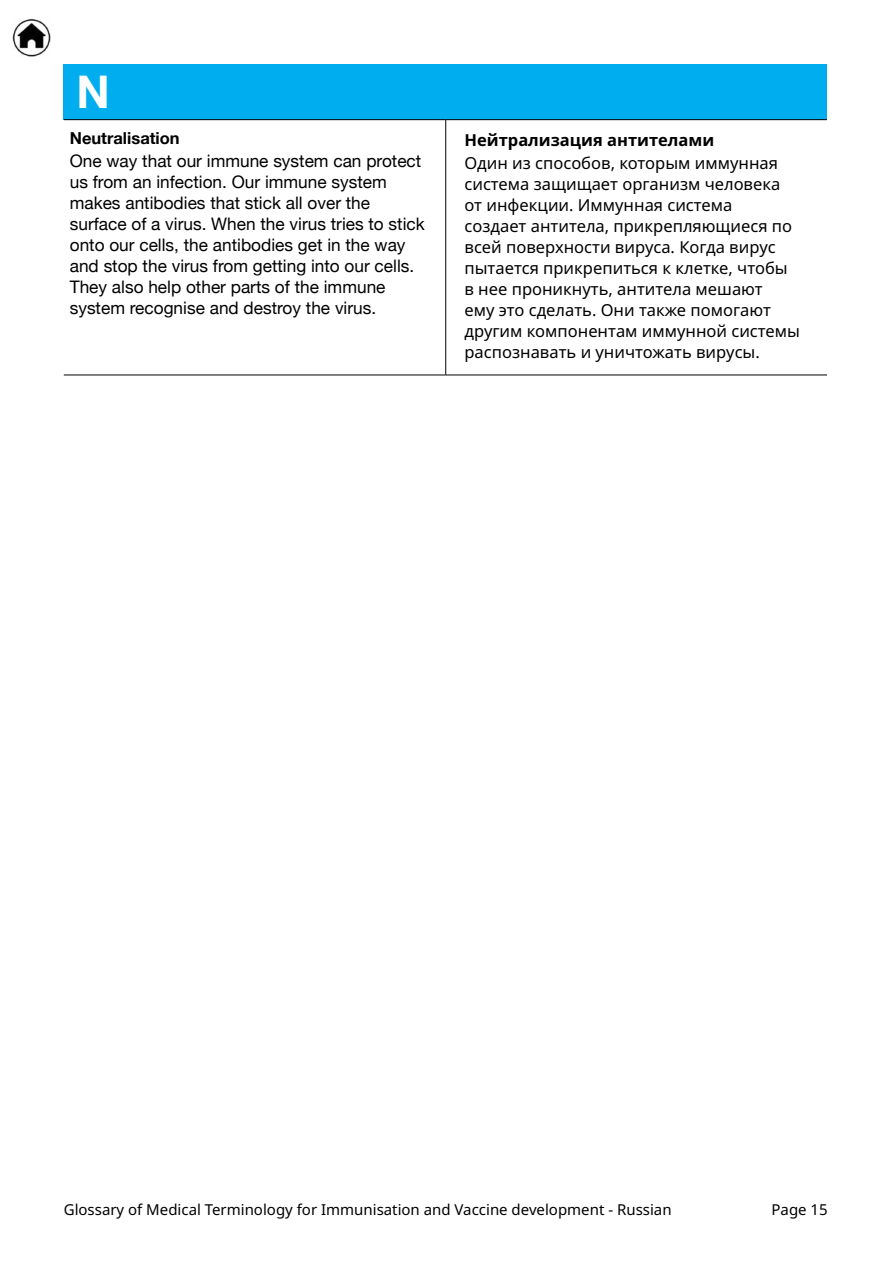
<style>
.page{position:relative;width:893px;height:1263px;background:#fff}
.page>*{position:absolute;margin:0;border:0;box-sizing:border-box;transform-origin:0 0}
.t1{font:700 45px "Helvetica Neue";color:#fff}
.Eng_Text{font:17.25px/21px "Helvetica Neue";color:#000}
.Lang_Text{font:16.5px/21px "Noto Sans";color:#000}
.Lang_Sub{font:700 16.5px "Noto Sans";color:#000}
.Eng_Sub{font:700 16.5px "Helvetica Neue";color:#000}
.t2{font:15px "Noto Sans";color:#000}
</style>
<div class="page">
<img style="left:12px;top:18px;width:39px;height:39px">
<div style="left:64px;top:64px;width:763px;height:56px;background:#00aeef"></div>
<hr style="left:64px;top:119px;width:382px;height:1px;background:#000">
<hr style="left:446px;top:119px;width:381px;height:1px;background:#000">
<hr style="left:64px;top:375px;width:382px;height:1px;background:#000">
<hr style="left:446px;top:375px;width:381px;height:1px;background:#000">
<hr style="left:445px;top:120px;width:1px;height:255px;background:#000">
<p class="t1" style="left:77px;top:56px;width:35px">N</p>
<p class="Eng_Sub" style="left:70px;top:125px;width:111px">Neutralisation</p>
<p class="Eng_Text" style="left:70px;top:152px;width:356px">One way that our immune system can protect us from an infection. Our immune system makes antibodies that stick all over the surface of a virus. When the virus tries to stick onto our cells, the antibodies get in the way and stop the virus from getting into our cells.<br>They also help other parts of the immune system recognise and destroy the virus.</p>
<p class="Lang_Sub" style="left:464px;top:128px;width:251px">Нейтрализация антителами</p>
<p class="Lang_Text" style="left:464px;top:153px;width:337px">Один из способов, которым иммунная система защищает организм человека от инфекции. Иммунная система<br>создает антитела, прикрепляющиеся по всей поверхности вируса. Когда вирус пытается прикрепиться к клетке, чтобы в нее проникнуть, антитела мешают<br>ему это сделать. Они также помогают другим компонентам иммунной системы распознавать и уничтожать вирусы.</p>
<p class="t2" style="left:64px;top:1199px;width:609px">Glossary of Medical Terminology for Immunisation and Vaccine development - Russian</p>
<p class="t2" style="left:771px;top:1199px;width:58px">Page 15</p>
</div>
